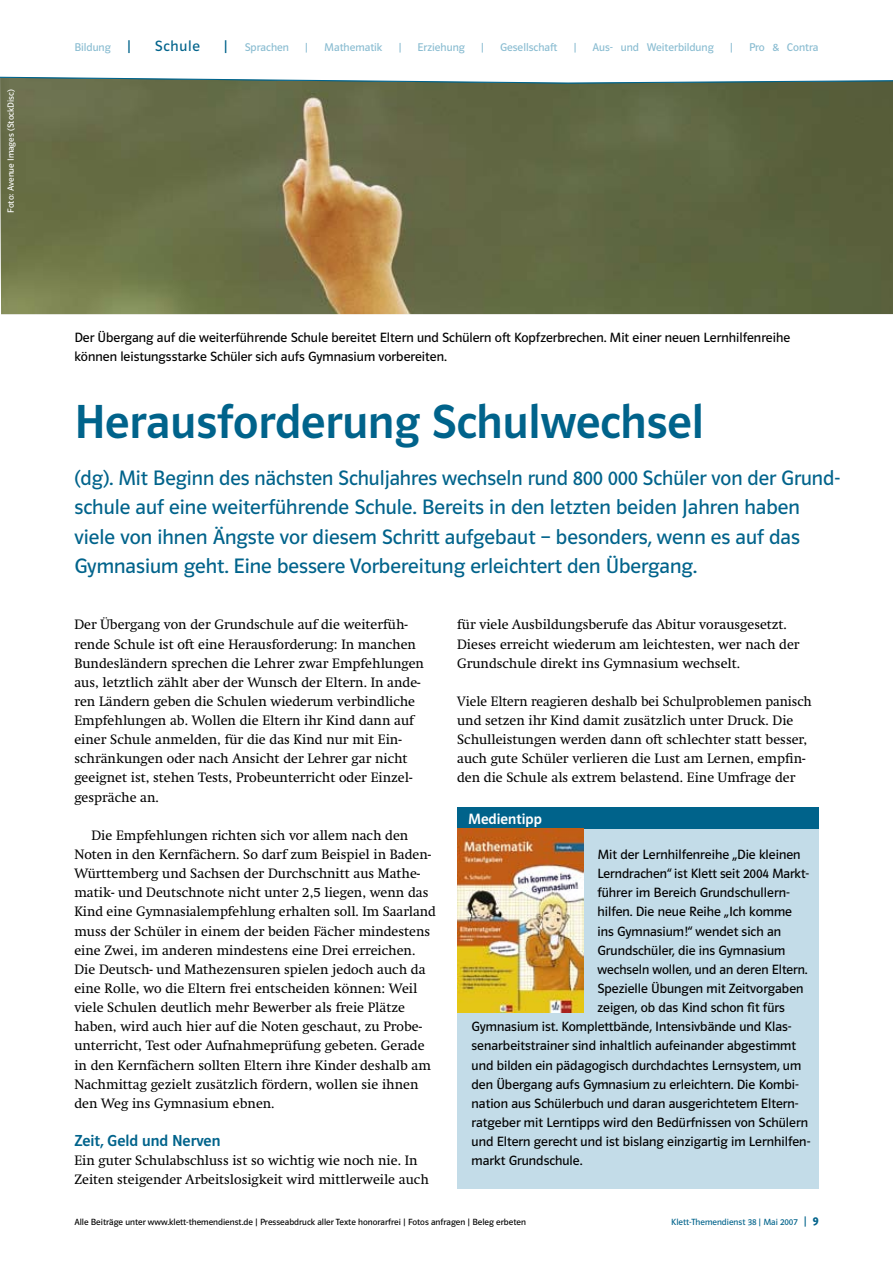
<style>
.page{position:relative;width:893px;height:1263px;background:#fff}
.page>*{position:absolute;margin:0;border:0;box-sizing:border-box;transform-origin:0 0}
.t1{font:48px "Polo ST11 K Krftg";color:#00638b}
.t2{font:21px/29.2px "Polo ST11 K Buch";color:#00638b}
.t3{font:16.5px "Polo 22 K Krftg";color:#00638b}
.t4{font:15px "Polo ST11 K Krftg";color:#fff}
.t5{font:15px "Polo ST11 K Buch";letter-spacing:.05em;color:#00638b}
.t6{font:13.5px/19.2px "Klett Swift";color:#000}
.t7{font:13.5px/19.2px "Polo ST11 K Buch";color:#000}
.t8{font:11.25px "Polo ST11 K Buch";color:#89bcd1}
.t9{font:9px "Polo ST11 K Buch";color:#000}
.t10{font:9px "Polo ST11 K Buch";color:#00638b}
.t11{font:9px "Polo ST11 K Buch";color:#fff}
.s1{font-size:15px;color:#00638b}
.s2{font-size:12px}
</style>
<div class="page">
<img style="left:0;top:88px;width:893px;height:226px">
<svg style="left:0;top:76px;width:893px;height:12px"></svg>
<div style="left:457px;top:825px;width:362px;height:363px;background:#c3dce8"></div>
<div style="left:457px;top:808px;width:362px;height:21px;background:#00638b"></div>
<img style="left:457px;top:828px;width:127px;height:184px">
<p class="t11" style="left:6px;top:213px;width:125px;rotate:-90deg">Foto: Avenue Images (StockDisc)</p>
<p class="t8" style="left:74px;top:41px;width:58px">Bildung <span class="s1">|</span></p>
<p class="t5" style="left:155px;top:37px;width:47px">Schule</p>
<p class="t5" style="left:224px;top:37px;width:6px">|</p>
<p class="t8" style="left:245px;top:41px;width:46px">Sprachen</p>
<p class="t8" style="left:305px;top:41px;width:5px">|</p>
<p class="t8" style="left:324px;top:41px;width:60px">Mathematik</p>
<p class="t8" style="left:398px;top:41px;width:5px">|</p>
<p class="t8" style="left:418px;top:41px;width:49px">Erziehung</p>
<p class="t8" style="left:481px;top:41px;width:5px">|</p>
<p class="t8" style="left:500px;top:41px;width:59px">Gesellschaft</p>
<p class="t8" style="left:573px;top:41px;width:5px">|</p>
<p class="t8" style="left:593px;top:41px;width:123px">Aus- und Weiterbildung</p>
<p class="t8" style="left:730px;top:41px;width:5px">|</p>
<p class="t8" style="left:749px;top:41px;width:71px">Pro &amp; Contra</p>
<p class="t7" style="left:74px;top:328px;width:717px">Der Übergang auf die weiterführende Schule bereitet Eltern und Schülern oft Kopfzerbrechen. Mit einer neuen Lernhilfenreihe können leistungsstarke Schüler sich aufs Gymnasium vorbereiten.</p>
<h1 class="t1" style="left:74px;top:396px;width:631px">Herausforderung Schulwechsel</h1>
<p class="t2" style="left:74px;top:464px;width:766px">(dg). Mit Beginn des nächsten Schuljahres wechseln rund 800 000 Schüler von der Grund&shy;schule auf eine weiterführende Schule. Bereits in den letzten beiden Jahren haben viele von ihnen Ängste vor diesem Schritt aufgebaut – besonders, wenn es auf das Gymnasium geht. Eine bessere Vorbereitung erleichtert den Übergang.</p>
<p class="t6" style="left:74px;top:615px;width:351px">Der Übergang von der Grundschule auf die weiterfüh&shy;rende Schule ist oft eine Herausforderung: In manchen Bundesländern sprechen die Lehrer zwar Empfehlungen aus, letztlich zählt aber der Wunsch der Eltern. In ande&shy;ren Ländern geben die Schulen wiederum verbindliche Empfehlungen ab. Wollen die Eltern ihr Kind dann auf einer Schule anmelden, für die das Kind nur mit Ein&shy;schränkungen oder nach Ansicht der Lehrer gar nicht geeignet ist, stehen Tests, Probeunterricht oder Einzel&shy;gespräche an.</p>
<p class="t6" style="left:74px;top:826px;width:363px;text-indent:17px">Die Empfehlungen richten sich vor allem nach den Noten in den Kernfächern. So darf zum Beispiel in Baden-Württemberg und Sachsen der Durchschnitt aus Mathe&shy;matik- und Deutschnote nicht unter 2,5 liegen, wenn das Kind eine Gymnasialempfehlung erhalten soll. Im Saarland muss der Schüler in einem der beiden Fächer mindestens eine Zwei, im anderen mindestens eine Drei erreichen.<br>Die Deutsch- und Mathezensuren spielen jedoch auch da eine Rolle, wo die Eltern frei entscheiden können: Weil viele Schulen deutlich mehr Bewerber als freie Plätze haben, wird auch hier auf die Noten geschaut, zu Probe&shy;unterricht, Test oder Aufnahmeprüfung gebeten. Gerade in den Kernfächern sollten Eltern ihre Kinder deshalb am Nachmittag gezielt zusätzlich fördern, wollen sie ihnen den Weg ins Gymnasium ebnen.</p>
<p class="t3" style="left:74px;top:1132px;width:148px">Zeit, Geld und Nerven</p>
<p class="t6" style="left:74px;top:1151px;width:356px">Ein guter Schulabschluss ist so wichtig wie noch nie. In<br>Zeiten steigender Arbeitslosigkeit wird mittlerweile auch</p>
<p class="t6" style="left:457px;top:615px;width:344px">für viele Ausbildungsberufe das Abitur vorausgesetzt.<br>Dieses erreicht wiederum am leichtesten, wer nach der<br>Grundschule direkt ins Gymnasium wechselt.</p>
<p class="t6" style="left:457px;top:692px;width:356px">Viele Eltern reagieren deshalb bei Schulproblemen panisch und setzen ihr Kind damit zusätzlich unter Druck. Die Schulleistungen werden dann oft schlechter statt besser, auch gute Schüler verlieren die Lust am Lernen, empfin&shy;den die Schule als extrem belastend. Eine Umfrage der</p>
<p class="t4" style="left:468px;top:810px;width:75px">Medientipp</p>
<p class="t7" style="left:597px;top:845px;width:205px">Mit der Lernhilfenreihe „Die kleinen</p>
<p class="t7" style="left:597px;top:864px;width:213px">Lerndrachen“ ist Klett seit 2004 Markt-</p>
<p class="t7" style="left:597px;top:883px;width:194px">führer im Bereich Grundschullern-</p>
<p class="t7" style="left:597px;top:902px;width:196px">hilfen. Die neue Reihe „Ich komme</p>
<p class="t7" style="left:597px;top:921px;width:185px">ins Gymnasium!“ wendet sich an</p>
<p class="t7" style="left:597px;top:941px;width:190px">Grundschüler, die ins Gymnasium</p>
<p class="t7" style="left:597px;top:960px;width:212px">wechseln wollen, und an deren Eltern.</p>
<p class="t7" style="left:597px;top:979px;width:208px">Spezielle Übungen mit Zeitvorgaben</p>
<p class="t7" style="left:597px;top:998px;width:189px">zeigen, ob das Kind schon fit fürs</p>
<p class="t7" style="left:472px;top:1017px;width:321px">Gymnasium ist. Komplettbände, Intensivbände und Klas-</p>
<p class="t7" style="left:472px;top:1036px;width:326px">senarbeitstrainer sind inhaltlich aufeinander abgestimmt</p>
<p class="t7" style="left:472px;top:1055px;width:331px">und bilden ein pädagogisch durchdachtes Lernsystem, um</p>
<p class="t7" style="left:472px;top:1075px;width:328px">den Übergang aufs Gymnasium zu erleichtern. Die Kombi-</p>
<p class="t7" style="left:472px;top:1094px;width:328px">nation aus Schülerbuch und daran ausgerichtetem Eltern-</p>
<p class="t7" style="left:472px;top:1113px;width:338px">ratgeber mit Lerntipps wird den Bedürfnissen von Schülern</p>
<p class="t7" style="left:472px;top:1132px;width:340px">und Eltern gerecht und ist bislang einzigartig im Lernhilfen-</p>
<p class="t7" style="left:472px;top:1151px;width:112px">markt Grundschule.</p>
<p class="t9" style="left:74px;top:1217px;width:453px">Alle Beiträge unter www.klett-themendienst.de | Presseabdruck aller Texte honorarfrei | Fotos anfragen | Beleg erbeten</p>
<p class="t10" style="left:671px;top:1217px;width:137px">Klett-Themendienst 38 | Mai 2007 <span class="s2">|</span></p>
</div>
